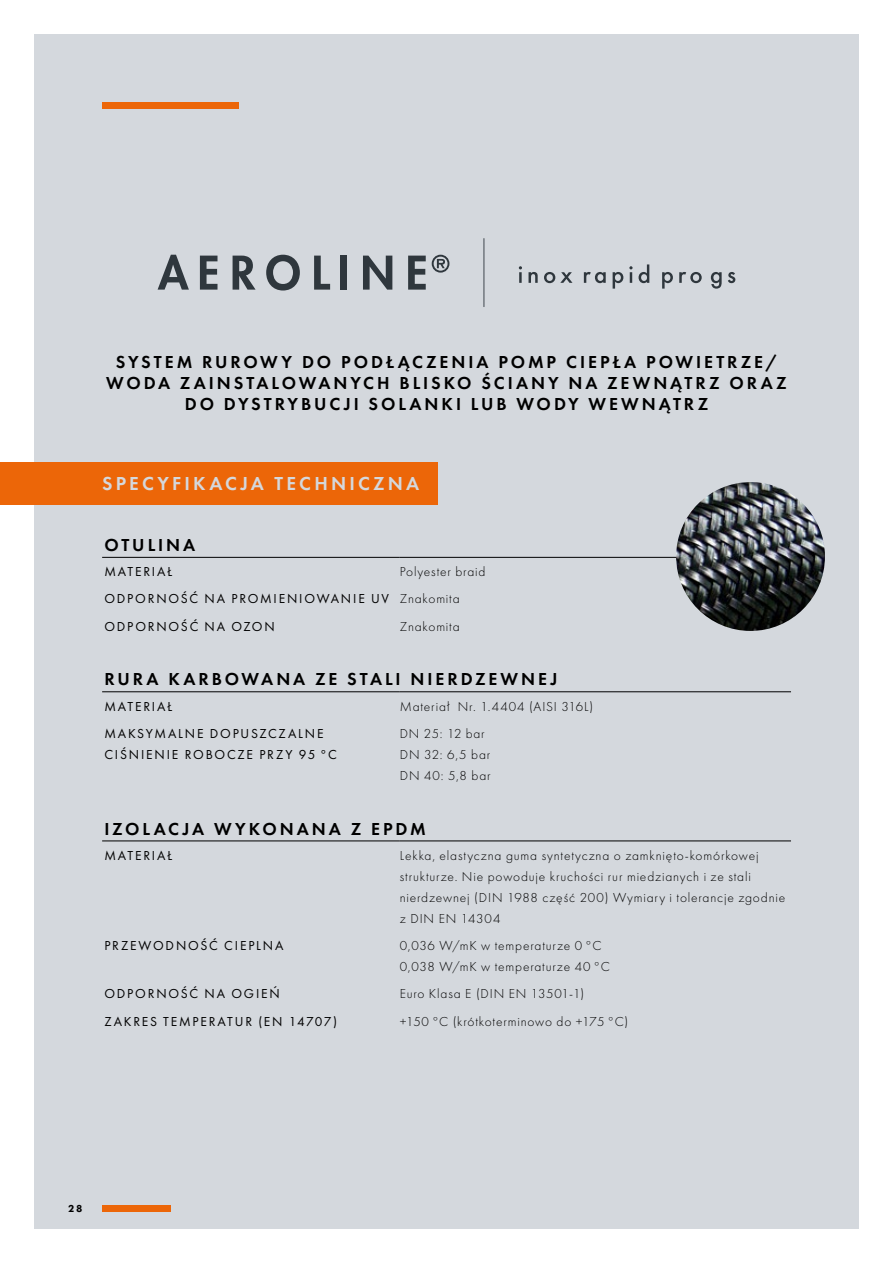
<style>
.page{position:relative;width:893px;height:1263px;background:#fff}
.page>*{position:absolute;margin:0;border:0;box-sizing:border-box;transform-origin:0 0}
.t1{font:600 19.5px "Futura PT";letter-spacing:.165em;color:#d4d8dd}
.t2{font:600 18px/21px "Futura PT";letter-spacing:.165em;color:#000;text-align:center}
.t3{font:300 13.5px/21px "Futura PT";letter-spacing:.06em;color:#000}
.t4{font:13.5px/27.3px "Futura PT";letter-spacing:.135em;color:#000}
.t5{font:800 10.5px "Futura PT";color:#000}
.s1{font-weight:300}
</style>
<div class="page">
<div style="left:34px;top:34px;width:825px;height:1195px;background:#d4d8dd"></div>
<svg style="left:158px;top:255px;width:31px;height:35px"></svg>
<svg style="left:200px;top:256px;width:17px;height:34px"></svg>
<svg style="left:233px;top:256px;width:23px;height:34px"></svg>
<svg style="left:266px;top:255px;width:34px;height:35px"></svg>
<svg style="left:314px;top:256px;width:16px;height:34px"></svg>
<div style="left:341px;top:256px;width:6px;height:34px;background:#2f373d"></div>
<svg style="left:363px;top:256px;width:29px;height:34px"></svg>
<svg style="left:408px;top:256px;width:18px;height:34px"></svg>
<svg style="left:432px;top:255px;width:17px;height:18px"></svg>
<hr style="left:483px;top:238px;width:1px;height:69px;background:#2f373d">
<svg style="left:519px;top:266px;width:3px;height:17px"></svg>
<svg style="left:528px;top:272px;width:10px;height:11px"></svg>
<svg style="left:544px;top:272px;width:28px;height:11px"></svg>
<svg style="left:584px;top:272px;width:22px;height:11px"></svg>
<svg style="left:613px;top:272px;width:10px;height:17px"></svg>
<svg style="left:629px;top:266px;width:4px;height:17px"></svg>
<svg style="left:639px;top:264px;width:10px;height:19px"></svg>
<svg style="left:662px;top:272px;width:11px;height:17px"></svg>
<svg style="left:679px;top:272px;width:23px;height:11px"></svg>
<svg style="left:711px;top:272px;width:11px;height:17px"></svg>
<svg style="left:728px;top:272px;width:7px;height:11px"></svg>
<hr style="left:102px;top:557px;width:298px;height:1px;background:#000">
<hr style="left:400px;top:557px;width:391px;height:1px;background:#000">
<hr style="left:102px;top:691px;width:298px;height:1px;background:#000">
<hr style="left:400px;top:691px;width:391px;height:1px;background:#000">
<hr style="left:102px;top:840px;width:298px;height:1px;background:#000">
<hr style="left:400px;top:840px;width:391px;height:1px;background:#000">
<div style="left:0;top:463px;width:438px;height:42px;background:#ec6608"></div>
<img style="left:676px;top:482px;width:149px;height:149px;border-radius:74px">
<div style="left:102px;top:1205px;width:68px;height:7px;background:#ec6608"></div>
<div style="left:102px;top:102px;width:136px;height:7px;background:#ec6608"></div>
<h2 class="t2" style="left:106px;top:352px;width:682px">SYSTEM RUROWY DO PODŁĄCZENIA POMP CIEPŁA POWIETRZE/<br>WODA ZAINSTALOWANYCH BLISKO ŚCIANY NA ZEWNĄTRZ ORAZ<br>DO DYSTRYBUCJI SOLANKI LUB WODY WEWNĄTRZ</h2>
<h1 class="t1" style="left:102px;top:472px;width:319px">SPECYFIKACJA TECHNICZNA</h1>
<h2 class="t2" style="left:104px;top:534px;width:92px">OTULINA</h2>
<p class="t4" style="left:104px;top:558px;width:69px">MATERIAŁ</p>
<p class="t4" style="left:104px;top:558px;width:383px;text-indent:295px"><span class="s1">Polyester braid<br></span>ODPORNOŚĆ NA PROMIENIOWANIE UV <span class="s1">Znakomita<br></span>ODPORNOŚĆ NA OZON</p>
<p class="t3" style="left:400px;top:616px;width:61px">Znakomita</p>
<h2 class="t2" style="left:104px;top:669px;width:455px">RURA KARBOWANA ZE STALI NIERDZEWNEJ</h2>
<p class="t4" style="left:104px;top:692px;width:69px">MATERIAŁ</p>
<p class="t3" style="left:400px;top:696px;width:195px">Materiał Nr. 1.4404 (AISI 316L)</p>
<p class="t4" style="left:104px;top:723px;width:234px;line-height:21px">MAKSYMALNE DOPUSZCZALNE<br>CIŚNIENIE ROBOCZE PRZY 95 °C</p>
<p class="t3" style="left:400px;top:723px;width:92px">DN 25: 12 bar<br>DN 32: 6,5 bar<br>DN 40: 5,8 bar</p>
<h2 class="t2" style="left:104px;top:818px;width:323px">IZOLACJA WYKONANA Z EPDM</h2>
<p class="t4" style="left:104px;top:841px;width:69px">MATERIAŁ</p>
<p class="t3" style="left:400px;top:845px;width:387px">Lekka, elastyczna guma syntetyczna o zamknięto-komórkowej strukturze. Nie powoduje kruchości rur miedzianych i ze stali nierdzewnej (DIN 1988 część 200) Wymiary i tolerancje zgodnie z DIN EN 14304</p>
<p class="t4" style="left:104px;top:932px;width:181px">PRZEWODNOŚĆ CIEPLNA</p>
<p class="t3" style="left:400px;top:935px;width:212px">0,036 W/mK w temperaturze 0 °C<br>0,038 W/mK w temperaturze 40 °C</p>
<p class="t4" style="left:104px;top:980px;width:177px">ODPORNOŚĆ NA OGIEŃ</p>
<p class="t3" style="left:400px;top:983px;width:186px">Euro Klasa E (DIN EN 13501-1)</p>
<p class="t4" style="left:104px;top:1007px;width:234px">ZAKRES TEMPERATUR (EN 14707)</p>
<p class="t3" style="left:400px;top:1011px;width:230px">+150 °C (krótkoterminowo do +175 °C)</p>
<p class="t5" style="left:68px;top:1202px;width:16px">28</p>
</div>
